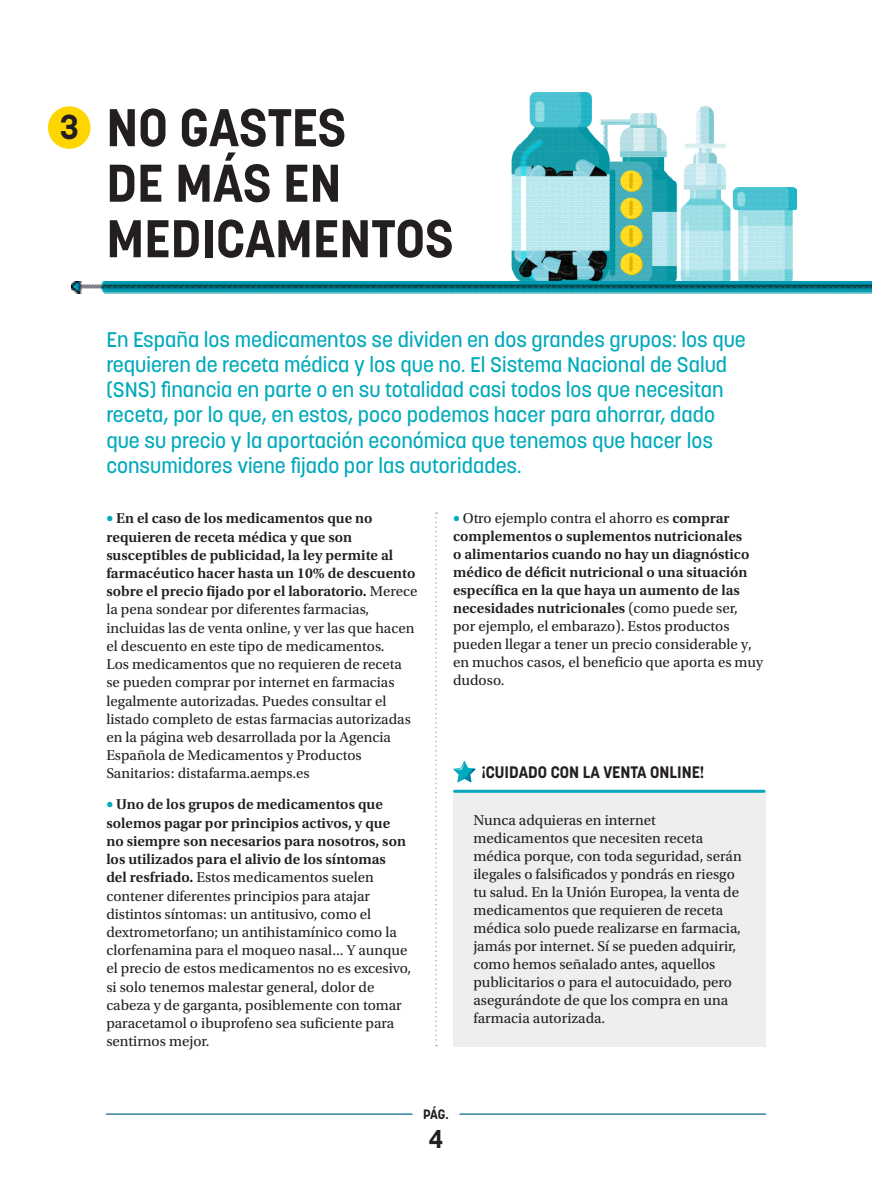
<style>
.page{position:relative;width:872px;height:1191px;background:#fff}
.page>*{position:absolute;margin:0;border:0;box-sizing:border-box;transform-origin:0 0}
.Titular_01{font:700 52.5px/55.5px "Korolev";color:#231f20}
.Titular_01-2{font:700 34.05px "Korolev";color:#231f20}
.t1{font:700 25.5px "Korolev";color:#231f20}
.Introducción{font:500 21px/25.2px "Korolev";color:#00aabc}
.t2{font:700 16.5px "Korolev";color:#231f20}
.Teto_seguido{font:15px/18.1px "Utopia Std";color:#231f20}
.Teto_seguido-2{font:600 15px/18px "Utopia Std";color:#231f20}
.t3{font:700 13.5px "Korolev";color:#231f20}
.s1{font-weight:700;color:#00aabc}
.s2{font-weight:600}
.s3{font-weight:400}
</style>
<div class="page">
<hr style="left:106px;top:1113px;width:306px;height:1px;background:#006187">
<hr style="left:460px;top:1113px;width:305px;height:1px;background:#006187">
<img style="left:511px;top:93px;width:286px;height:188px">
<div style="left:48px;top:106px;width:42px;height:43px;background:#ffd500;border-radius:50%"></div>
<svg style="left:435px;top:512px;width:2px;height:534px"></svg>
<div style="left:453px;top:792px;width:312px;height:254px;background:#eeeeef"></div>
<hr style="left:454px;top:789px;width:310px;height:3px;background:#00aabc">
<svg style="left:453px;top:761px;width:22px;height:21px"></svg>
<img style="left:72px;top:281px;width:800px;height:12px">
<p class="Titular_01-2" style="left:60px;top:106px;width:20px">3</p>
<p class="Titular_01" style="left:106px;top:100px;width:349px">NO GASTES<br>DE MÁS EN<br>MEDICAMENTOS</p>
<p class="Introducción" style="left:106px;top:327px;width:641px">En España los medicamentos se dividen en dos grandes grupos: los que requieren de receta médica y los que no. El Sistema Nacional de Salud (SNS) financia en parte o en su totalidad casi todos los que necesitan receta, por lo que, en estos, poco podemos hacer para ahorrar, dado que su precio y la aportación económica que tenemos que hacer los consumidores viene fijado por las autoridades.</p>
<p class="Teto_seguido" style="left:106px;top:509px;width:313px"><span class="s1">•</span> <span class="s2">En el caso de los medicamentos que no requieren de receta médica y que son susceptibles de publicidad, la ley permite al farmacéutico hacer hasta un 10% de descuento sobre el precio fijado por el laboratorio.</span> Merece la pena sondear por diferentes farmacias, incluidas las de venta online, y ver las que hacen el descuento en este tipo de medicamentos.<br>Los medicamentos que no requieren de receta se pueden comprar por internet en farmacias legalmente autorizadas. Puedes consultar el listado completo de estas farmacias autorizadas en la página web desarrollada por la Agencia Española de Medicamentos y Productos Sanitarios: distafarma.aemps.es</p>
<p class="Teto_seguido" style="left:106px;top:795px;width:306px"><span class="s1">•</span> <span class="s2">Uno de los grupos de medicamentos que solemos pagar por principios activos, y que<br>no siempre son necesarios para nosotros, son los utilizados para el alivio de los síntomas<br>del resfriado.</span> Estos medicamentos suelen contener diferentes principios para atajar distintos síntomas: un antitusivo, como el dextrometorfano; un antihistamínico como la clorfenamina para el moqueo nasal... Y aunque el precio de estos medicamentos no es excesivo, si solo tenemos malestar general, dolor de cabeza y de garganta, posiblemente con tomar paracetamol o ibuprofeno sea suficiente para sentirnos mejor.</p>
<p class="Teto_seguido-2" style="left:453px;top:509px;width:312px"><span class="s1">•</span> <span class="s3">Otro ejemplo contra el ahorro es</span> comprar complementos o suplementos nutricionales<br>o alimentarios cuando no hay un diagnóstico médico de déficit nutricional o una situación específica en la que haya un aumento de las necesidades nutricionales <span class="s3">(como puede ser, por ejemplo, el embarazo). Estos productos pueden llegar a tener un precio considerable y, en muchos casos, el beneficio que aporta es muy dudoso.</span></p>
<p class="t2" style="left:482px;top:761px;width:224px">¡CUIDADO CON LA VENTA ONLINE!</p>
<p class="Teto_seguido" style="left:473px;top:811px;width:270px">Nunca adquieras en internet medicamentos que necesiten receta médica porque, con toda seguridad, serán ilegales o falsificados y pondrás en riesgo tu salud. En la Unión Europea, la venta de medicamentos que requieren de receta médica solo puede realizarse en farmacia, jamás por internet. Sí se pueden adquirir, como hemos señalado antes, aquellos publicitarios o para el autocuidado, pero asegurándote de que los compra en una farmacia autorizada.</p>
<p class="t3" style="left:423px;top:1105px;width:27px">PÁG.</p>
<h3 class="t1" style="left:429px;top:1122px;width:16px">4</h3>
</div>
